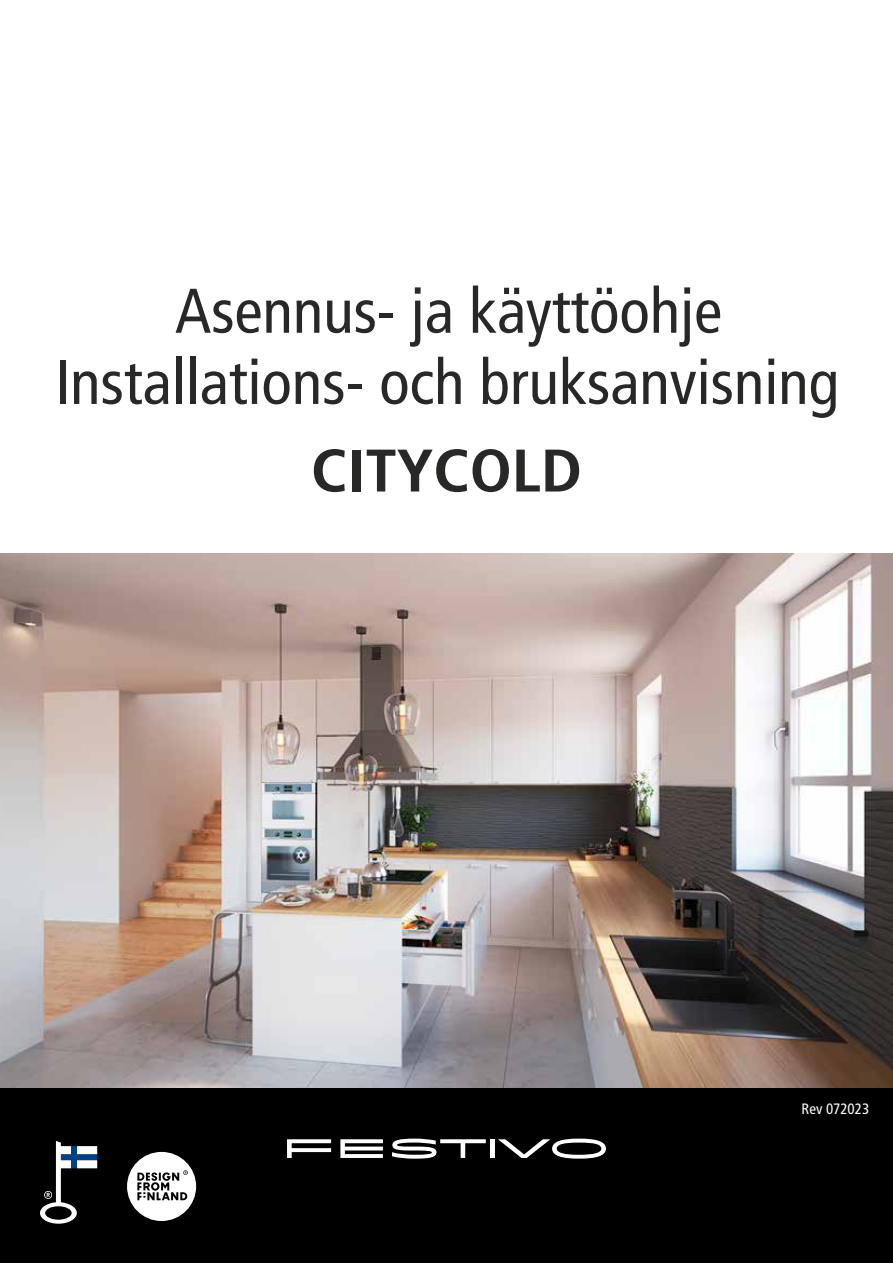
<style>
.page{position:relative;width:893px;height:1263px;background:#fff}
.page>*{position:absolute;margin:0;border:0;box-sizing:border-box;transform-origin:0 0}
.t1{font:condensed 63px/71.2px "Frutiger LT Std";color:#282827;text-align:center}
.t2{font:700 condensed 60px "Frutiger LT Std";color:#282827;scale:1.09 1}
.t3{font:condensed 15px "Frutiger LT Std";color:#fff}
</style>
<div class="page">
<img style="left:0;top:554px;width:893px;height:535px">
<div style="left:0;top:1089px;width:893px;height:174px;background:#000"></div>
<svg style="left:287px;top:1139px;width:44px;height:19px"></svg>
<svg style="left:340px;top:1139px;width:43px;height:19px"></svg>
<svg style="left:392px;top:1138px;width:94px;height:21px"></svg>
<div style="left:490px;top:1139px;width:5px;height:19px;background:#fff"></div>
<svg style="left:498px;top:1138px;width:108px;height:21px"></svg>
<svg style="left:40px;top:1141px;width:57px;height:83px"></svg>
<svg style="left:127px;top:1152px;width:69px;height:69px"></svg>
<p class="t1" style="left:55px;top:276px;width:785px">Asennus- ja käyttöohje<br>Installations- och bruksanvisning</p>
<p class="t2" style="left:311px;top:435px;width:250px">CITYCOLD</p>
<p class="t3" style="left:801px;top:1100px;width:69px">Rev 072023</p>
</div>
